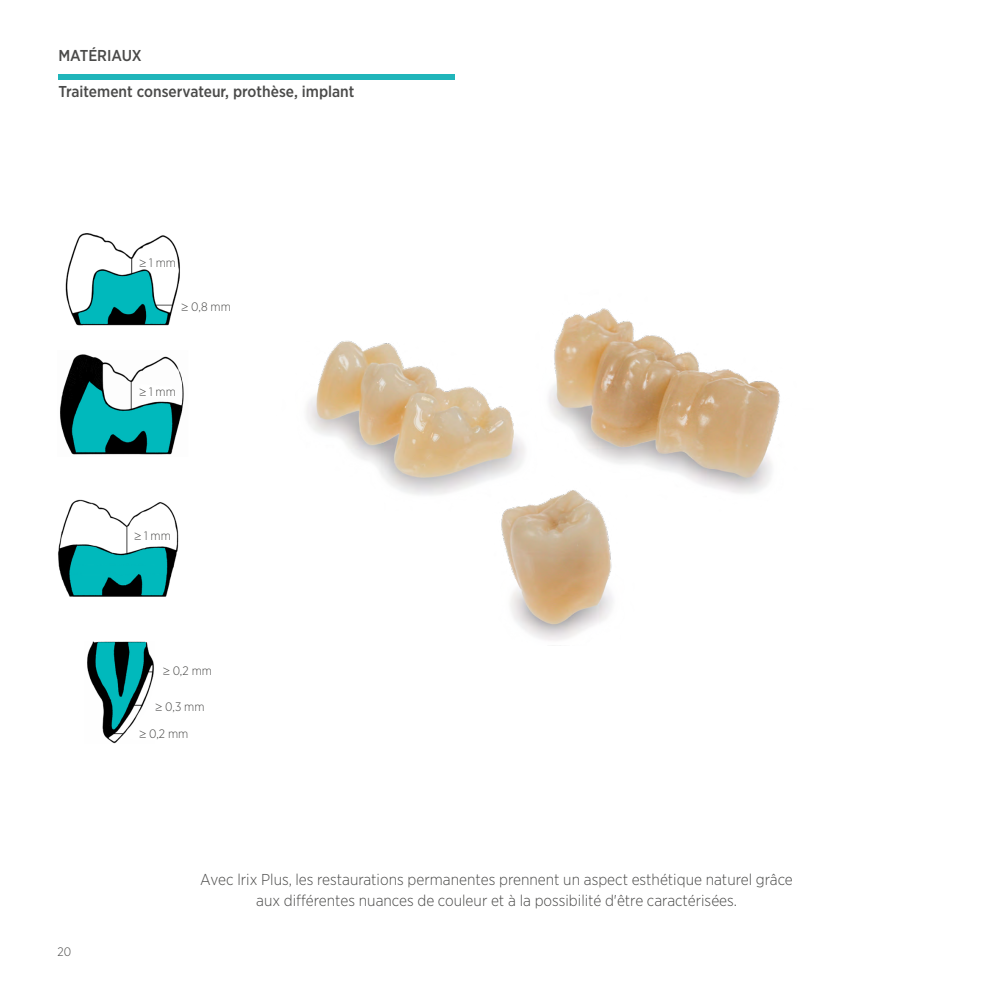
<style>
.page{position:relative;width:993px;height:993px;background:#fff}
.page>*{position:absolute;margin:0;border:0;box-sizing:border-box;transform-origin:0 0}
.t1{font:300 15.75px/21px "Gotham Narrow";color:#4a4a49;text-align:center}
.t2{font:500 15.75px "Gotham Narrow";color:#4a4a49}
.t3{font:300 12.25px "Gotham Narrow";color:#4a4a49}
</style>
<div class="page">
<div style="left:58px;top:74px;width:396px;height:6px;background:#20b5ba"></div>
<img style="left:58px;top:234px;width:126px;height:508px">
<img style="left:306px;top:308px;width:474px;height:333px">
<p class="t2" style="left:58px;top:46px;width:85px">MATÉRIAUX</p>
<p class="t2" style="left:58px;top:81px;width:297px">Traitement conservateur, prothèse, implant</p>
<p class="t3" style="left:139px;top:255px;width:38px">≥ 1 mm</p>
<p class="t3" style="left:181px;top:298px;width:51px">≥ 0,8 mm</p>
<p class="t3" style="left:139px;top:384px;width:38px">≥ 1 mm</p>
<p class="t3" style="left:134px;top:528px;width:38px">≥ 1 mm</p>
<p class="t3" style="left:163px;top:662px;width:50px">≥ 0,2 mm</p>
<p class="t3" style="left:155px;top:698px;width:51px">≥ 0,3 mm</p>
<p class="t3" style="left:58px;top:943px;width:15px">20</p>
<p class="t3" style="left:139px;top:726px;width:50px">≥ 0,2 mm</p>
<p class="t1" style="left:200px;top:868px;width:594px">Avec lrix Plus, les restaurations permanentes prennent un aspect esthétique naturel grâce aux différentes nuances de couleur et à la possibilité d'être caractérisées.</p>
</div>
